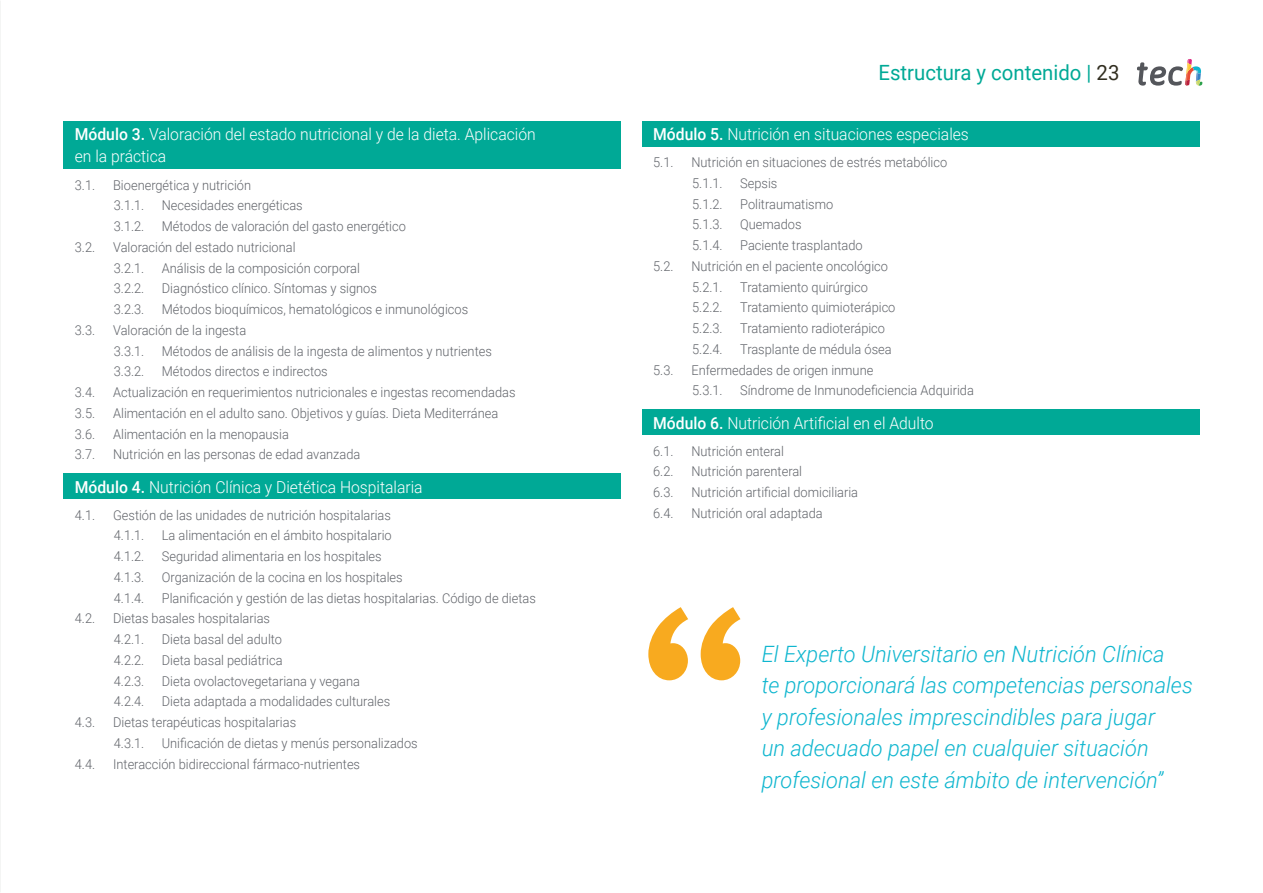
<style>
.page{position:relative;width:1263px;height:893px;background:#fff}
.page>*{position:absolute;margin:0;border:0;box-sizing:border-box;transform-origin:0 0}
.t1{font:italic 300 22.5px/31.5px "Roboto";color:#0fb6cf}
.t2{font:21px "Roboto";color:#00a996}
.t3{font:300 16.5px/22.5px "Roboto";color:#fff;scale:.95 1}
.t4{font:300 13.5px/20.7px "Roboto";color:#61646a;scale:.95 1}
.s1{font-weight:500}
.s2{color:#312e20}
</style>
<div class="page">
<img style="left:0;top:0;width:1px;height:893px">
<div style="left:64px;top:121px;width:557px;height:48px;background:#00a996"></div>
<div style="left:64px;top:474px;width:557px;height:25px;background:#00a996"></div>
<div style="left:642px;top:121px;width:557px;height:25px;background:#00a996"></div>
<div style="left:642px;top:410px;width:557px;height:25px;background:#00a996"></div>
<svg style="left:648px;top:607px;width:92px;height:73px"></svg>
<svg style="left:1137px;top:59px;width:65px;height:27px"></svg>
<p class="t3" style="left:75px;top:122px;width:487px"><span class="s1">Módulo 3.</span> Valoración del estado nutricional y de la dieta. Aplicación en la práctica</p>
<p class="t4" style="left:75px;top:174px;width:23px">3.1.</p>
<p class="t4" style="left:113px;top:174px;width:147px">Bioenergética y nutrición<br>3.1.1.</p>
<p class="t4" style="left:162px;top:195px;width:150px">Necesidades energéticas</p>
<p class="t4" style="left:114px;top:215px;width:34px">3.1.2.</p>
<p class="t4" style="left:162px;top:215px;width:258px">Métodos de valoración del gasto energético</p>
<p class="t4" style="left:75px;top:236px;width:23px">3.2.</p>
<p class="t4" style="left:113px;top:236px;width:194px">Valoración del estado nutricional<br>3.2.1.</p>
<p class="t4" style="left:162px;top:257px;width:210px">Análisis de la composición corporal</p>
<p class="t4" style="left:114px;top:278px;width:34px">3.2.2.</p>
<p class="t4" style="left:162px;top:278px;width:228px">Diagnóstico clínico. Síntomas y signos</p>
<p class="t4" style="left:114px;top:298px;width:34px">3.2.3.</p>
<p class="t4" style="left:162px;top:298px;width:324px">Métodos bioquímicos, hematológicos e inmunológicos</p>
<p class="t4" style="left:75px;top:319px;width:23px">3.3.</p>
<p class="t4" style="left:113px;top:319px;width:142px">Valoración de la ingesta<br>3.3.1.</p>
<p class="t4" style="left:162px;top:340px;width:349px">Métodos de análisis de la ingesta de alimentos y nutrientes</p>
<p class="t4" style="left:114px;top:361px;width:34px">3.3.2.</p>
<p class="t4" style="left:162px;top:361px;width:176px">Métodos directos e indirectos</p>
<p class="t4" style="left:75px;top:381px;width:23px">3.4.</p>
<p class="t4" style="left:113px;top:381px;width:425px">Actualización en requerimientos nutricionales e ingestas recomendadas</p>
<p class="t4" style="left:75px;top:402px;width:23px">3.5.</p>
<p class="t4" style="left:113px;top:402px;width:407px">Alimentación en el adulto sano. Objetivos y guías. Dieta Mediterránea</p>
<p class="t4" style="left:75px;top:423px;width:23px">3.6.</p>
<p class="t4" style="left:113px;top:423px;width:186px">Alimentación en la menopausia</p>
<p class="t4" style="left:75px;top:444px;width:23px">3.7.</p>
<p class="t4" style="left:113px;top:444px;width:262px">Nutrición en las personas de edad avanzada</p>
<p class="t3" style="left:75px;top:475px;width:368px"><span class="s1">Módulo 4.</span> Nutrición Clínica y Dietética Hospitalaria</p>
<p class="t4" style="left:75px;top:504px;width:23px">4.1.</p>
<p class="t4" style="left:113px;top:504px;width:294px">Gestión de las unidades de nutrición hospitalarias<br>4.1.1.</p>
<p class="t4" style="left:162px;top:525px;width:244px">La alimentación en el ámbito hospitalario</p>
<p class="t4" style="left:114px;top:545px;width:34px">4.1.2.</p>
<p class="t4" style="left:162px;top:545px;width:233px">Seguridad alimentaria en los hospitales</p>
<p class="t4" style="left:114px;top:566px;width:34px">4.1.3.</p>
<p class="t4" style="left:162px;top:566px;width:255px">Organización de la cocina en los hospitales</p>
<p class="t4" style="left:114px;top:587px;width:34px">4.1.4.</p>
<p class="t4" style="left:162px;top:587px;width:395px">Planificación y gestión de las dietas hospitalarias. Código de dietas</p>
<p class="t4" style="left:75px;top:608px;width:23px">4.2.</p>
<p class="t4" style="left:113px;top:608px;width:167px">Dietas basales hospitalarias<br>4.2.1.</p>
<p class="t4" style="left:162px;top:628px;width:128px">Dieta basal del adulto</p>
<p class="t4" style="left:114px;top:649px;width:34px">4.2.2.</p>
<p class="t4" style="left:162px;top:649px;width:129px">Dieta basal pediátrica</p>
<p class="t4" style="left:114px;top:670px;width:34px">4.2.3.</p>
<p class="t4" style="left:162px;top:670px;width:210px">Dieta ovolactovegetariana y vegana</p>
<p class="t4" style="left:114px;top:691px;width:34px">4.2.4.</p>
<p class="t4" style="left:162px;top:691px;width:242px">Dieta adaptada a modalidades culturales</p>
<p class="t4" style="left:75px;top:711px;width:23px">4.3.</p>
<p class="t4" style="left:113px;top:711px;width:194px">Dietas terapéuticas hospitalarias<br>4.3.1.</p>
<p class="t4" style="left:162px;top:732px;width:271px">Unificación de dietas y menús personalizados</p>
<p class="t4" style="left:75px;top:753px;width:23px">4.4.</p>
<p class="t4" style="left:113px;top:753px;width:261px">Interacción bidireccional fármaco-nutrientes</p>
<h2 class="t2" style="left:878px;top:57px;width:242px">Estructura y contenido | <span class="s2">23</span></h2>
<p class="t3" style="left:653px;top:122px;width:334px"><span class="s1">Módulo 5.</span> Nutrición en situaciones especiales</p>
<p class="t4" style="left:653px;top:151px;width:23px">5.1.</p>
<p class="t4" style="left:691px;top:151px;width:271px">Nutrición en situaciones de estrés metabólico<br>5.1.1.</p>
<p class="t4" style="left:740px;top:172px;width:41px">Sepsis</p>
<p class="t4" style="left:692px;top:193px;width:34px">5.1.2.</p>
<p class="t4" style="left:740px;top:193px;width:99px">Politraumatismo</p>
<p class="t4" style="left:692px;top:214px;width:34px">5.1.3.</p>
<p class="t4" style="left:740px;top:214px;width:66px">Quemados</p>
<p class="t4" style="left:692px;top:234px;width:34px">5.1.4.</p>
<p class="t4" style="left:740px;top:234px;width:130px">Paciente trasplantado</p>
<p class="t4" style="left:653px;top:255px;width:23px">5.2.</p>
<p class="t4" style="left:691px;top:255px;width:208px">Nutrición en el paciente oncológico<br>5.2.1.</p>
<p class="t4" style="left:740px;top:276px;width:136px">Tratamiento quirúrgico</p>
<p class="t4" style="left:692px;top:297px;width:34px">5.2.2.</p>
<p class="t4" style="left:740px;top:297px;width:165px">Tratamiento quimioterápico</p>
<p class="t4" style="left:692px;top:317px;width:34px">5.2.3.</p>
<p class="t4" style="left:740px;top:317px;width:154px">Tratamiento radioterápico</p>
<p class="t4" style="left:692px;top:338px;width:34px">5.2.4.</p>
<p class="t4" style="left:740px;top:338px;width:161px">Trasplante de médula ósea</p>
<p class="t4" style="left:653px;top:359px;width:23px">5.3.</p>
<p class="t4" style="left:691px;top:359px;width:193px">Enfermedades de origen inmune<br>5.3.1.</p>
<p class="t4" style="left:740px;top:380px;width:248px">Síndrome de Inmunodeficiencia Adquirida</p>
<p class="t3" style="left:653px;top:411px;width:297px"><span class="s1">Módulo 6.</span> Nutrición Artificial en el Adulto</p>
<p class="t4" style="left:653px;top:440px;width:23px">6.1.</p>
<p class="t4" style="left:691px;top:440px;width:99px">Nutrición enteral</p>
<p class="t4" style="left:653px;top:461px;width:23px">6.2.</p>
<p class="t4" style="left:691px;top:461px;width:118px">Nutrición parenteral</p>
<p class="t4" style="left:653px;top:481px;width:23px">6.3.</p>
<p class="t4" style="left:691px;top:481px;width:177px">Nutrición artificial domiciliaria</p>
<p class="t4" style="left:653px;top:502px;width:23px">6.4.</p>
<p class="t4" style="left:691px;top:502px;width:140px">Nutrición oral adaptada</p>
<h1 class="t1" style="left:762px;top:637px;width:433px">El Experto Universitario en Nutrición Clínica<br>te proporcionará las competencias personales y profesionales imprescindibles para jugar<br>un adecuado papel en cualquier situación profesional en este ámbito de intervención”</h1>
</div>
